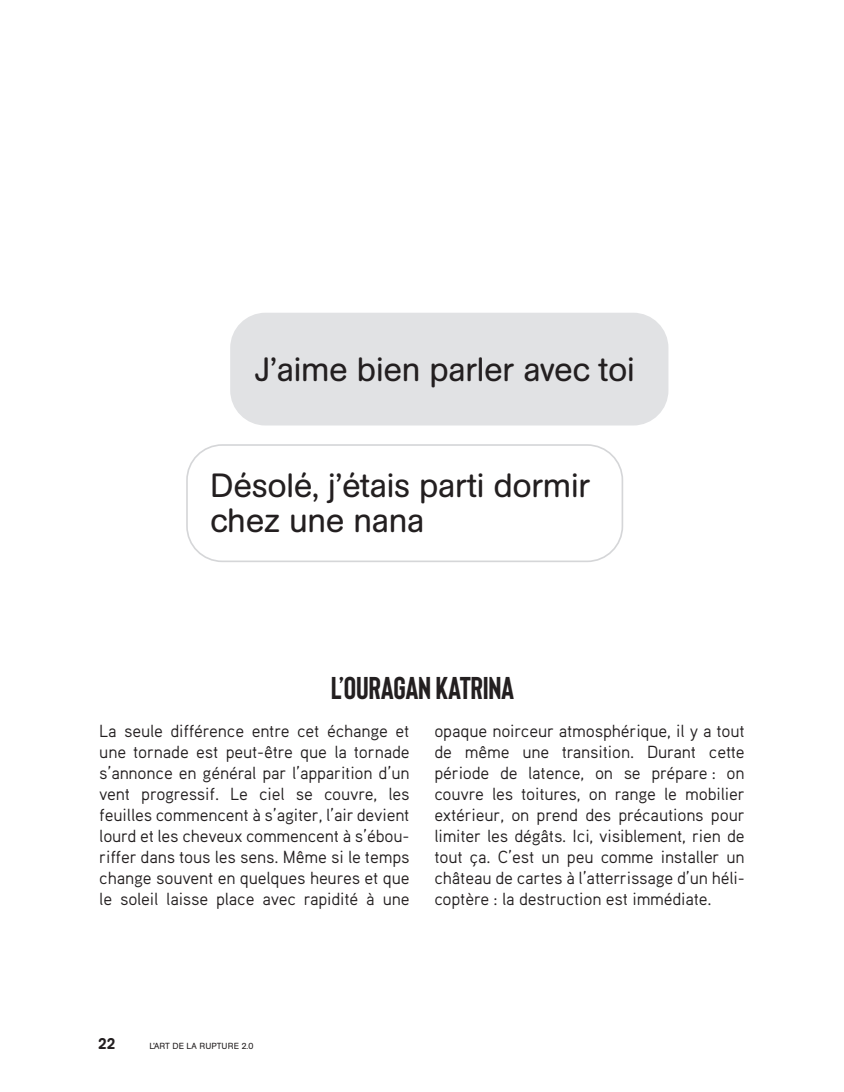
<style>
.page{position:relative;width:844px;height:1092px;background:#fff}
.page>*{position:absolute;margin:0;border:0;box-sizing:border-box;transform-origin:0 0}
.t1{font:33.25px/35px "AG Book Rounded";letter-spacing:-.01em;color:#231f20}
.t2{font:700 31.5px "Bison";letter-spacing:-.01em;color:#231f20}
.t3{font:17.5px/21px "Aaux Pro";letter-spacing:-.01em;color:#231f20;text-align:justify}
.t4{font:500 15.75px "AG Book Rounded";color:#231f20}
.t5{font:8.75px "AG Book Rounded";letter-spacing:.01em;color:#231f20}
</style>
<div class="page">
<div style="left:186px;top:444px;width:437px;height:118px;border:2px solid #d5d6d8;border-radius:35px"></div>
<div style="left:230px;top:313px;width:438px;height:112px;background:#e1e2e4;border-radius:35px"></div>
<h1 class="t1" style="left:254px;top:351px;width:381px">J’aime bien parler avec toi</h1>
<h1 class="t1" style="left:210px;top:467px;width:381px">Désolé, j’étais parti dormir chez une nana</h1>
<h2 class="t2" style="left:330px;top:670px;width:185px">L’OURAGAN KATRINA</h2>
<p class="t3" style="left:99px;top:719px;width:312px">La seule différence entre cet échange et une tornade est peut-être que la tornade s’annonce en général par l’apparition d’un vent progressif. Le ciel se couvre, les feuilles commencent à s’agiter, l’air devient lourd et les cheveux commencent à s’ébou&shy;riffer dans tous les sens. Même si le temps change souvent en quelques heures et que le soleil laisse place avec rapidité à une</p>
<p class="t3" style="left:434px;top:719px;width:312px">opaque noirceur atmosphérique, il y a tout de même une transition. Durant cette période de latence, on se prépare : on couvre les toitures, on range le mobilier extérieur, on prend des précautions pour limiter les dégâts. Ici, visiblement, rien de tout ça. C’est un peu comme installer un château de cartes à l’atterrissage d’un héli&shy;coptère : la destruction est immédiate.</p>
<p class="t4" style="left:98px;top:1033px;width:19px">22</p>
<p class="t5" style="left:149px;top:1040px;width:105px">L’ART DE LA RUPTURE 2.0</p>
</div>
